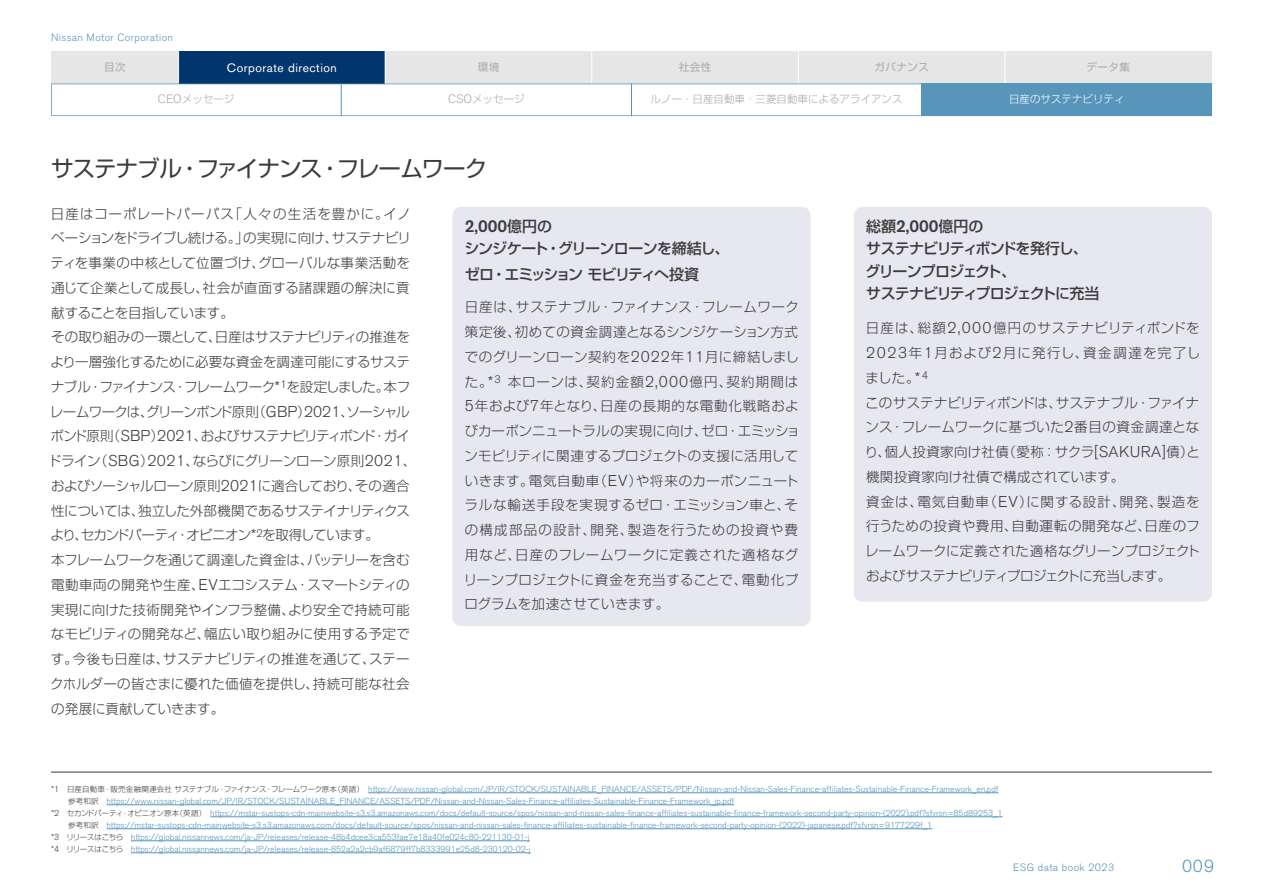
<style>
.page{position:relative;width:1263px;height:893px;background:#fff}
.page>*{position:absolute;margin:0;border:0;box-sizing:border-box;transform-origin:0 0}
.t1{font:22.5px "Shin Go Pro";letter-spacing:-.045em;color:#3c3c3c}
.t2{font:500 17.25px "Nissan Pro";color:#3c3c3c}
.t3{font:300 17.25px "Nissan Pro";color:#5394bd}
.t4{font:500 15px/22.5px "Shin Go Pro";letter-spacing:-.065em;color:#3c3c3c}
.t5{font:300 13.5px/24.8px "Shin Go Pro";letter-spacing:.005em;color:#3c3c3c}
.t6{font:300 13.5px/24.8px "Shin Go Pro";letter-spacing:.035em;color:#3c3c3c}
.t7{font:300 13.5px/24.8px "Shin Go Pro";letter-spacing:.025em;color:#3c3c3c}
.t8{font:12.15px "Nissan Pro";letter-spacing:.045em;color:#fff}
.t9{font:300 10.5px "Shin Go Pro";color:#aaabab}
.t10{font:300 10.5px "Nissan Pro";letter-spacing:.04em;color:#5795bb}
.t11{font:10.5px "Shin Go Pro";letter-spacing:.05em;color:#aaabab}
.t12{font:300 10.5px "Shin Go Pro";color:#fff}
.t13{font:300 8.7px "Nissan Pro";color:#5795bb}
.s1{font-family:"Nissan Pro";font-size:12.15px}
.s2{font-family:"Nissan Pro";font-size:15.45px}
.s3{font-family:"Shin Go Pro";font-size:15px}
.s4{font-family:"Nissan Pro";font-size:17.25px}
.s5{color:#3c3c3c}
.s6{font-family:"Shin Go Pro";font-size:7.5px;color:#3c3c3c}
</style>
<div class="page">
<div style="left:452px;top:207px;width:358px;height:419px;background:#e7e7ef;border-radius:9px"></div>
<div style="left:854px;top:207px;width:358px;height:395px;background:#e7e7ef;border-radius:9px"></div>
<div style="left:51px;top:51px;width:1161px;height:33px;background:#e6e6e6"></div>
<div style="left:179px;top:51px;width:206px;height:33px;background:#00366d"></div>
<hr style="left:178px;top:51px;width:1px;height:33px;background:#fff">
<hr style="left:385px;top:51px;width:1px;height:33px;background:#fff">
<hr style="left:591px;top:51px;width:1px;height:33px;background:#fff">
<hr style="left:798px;top:51px;width:1px;height:33px;background:#fff">
<hr style="left:1004px;top:51px;width:1px;height:33px;background:#fff">
<svg style="left:51px;top:84px;width:870px;height:32px"></svg>
<hr style="left:341px;top:84px;width:1px;height:32px;background:#5795bb">
<hr style="left:631px;top:84px;width:1px;height:32px;background:#5795bb">
<hr style="left:921px;top:84px;width:1px;height:32px;background:#5795bb">
<div style="left:922px;top:84px;width:290px;height:32px;background:#5795bb"></div>
<hr style="left:51px;top:772px;width:1161px;height:1px;background:#3e3a39">
<hr style="left:368px;top:792px;width:631px;height:1px;background:#5795bb">
<hr style="left:106px;top:804px;width:628px;height:1px;background:#5795bb">
<hr style="left:210px;top:816px;width:793px;height:1px;background:#5795bb">
<hr style="left:106px;top:828px;width:826px;height:1px;background:#5795bb">
<hr style="left:131px;top:840px;width:399px;height:1px;background:#5795bb">
<hr style="left:131px;top:852px;width:400px;height:1px;background:#5795bb">
<p class="t10" style="left:51px;top:30px;width:124px">Nissan Motor Corporation</p>
<p class="t11" style="left:104px;top:58px;width:23px">目次</p>
<h3 class="t8" style="left:227px;top:60px;width:111px">Corporate direction</h3>
<p class="t11" style="left:478px;top:58px;width:23px">環境</p>
<p class="t11" style="left:679px;top:58px;width:34px">社会性</p>
<p class="t11" style="left:874px;top:58px;width:56px">ガバナンス</p>
<p class="t11" style="left:1086px;top:58px;width:45px">データ集</p>
<p class="t9" style="left:158px;top:91px;width:78px"><span class="s1">CEO</span>メッセージ</p>
<p class="t9" style="left:448px;top:91px;width:78px"><span class="s1">CSO</span>メッセージ</p>
<p class="t9" style="left:651px;top:91px;width:253px">ルノー・日産自動車・三菱自動車によるアライアンス</p>
<p class="t12" style="left:1009px;top:91px;width:117px">日産のサステナビリティ</p>
<h1 class="t1" style="left:51px;top:150px;width:438px">サステナブル・ファイナンス・フレームワーク</h1>
<p class="t5" style="left:48px;top:199px;width:370px">日産はコーポレートパーパス「人々の生活を豊かに。イノベーションをドライブし続ける。」の実現に向け、サステナビリティを事業の中核として位置づけ、グローバルな事業活動を通じて企業として成長し、社会が直面する諸課題の解決に貢献することを目指しています。<br>その取り組みの一環として、日産はサステナビリティの推進をより一層強化するために必要な資金を調達可能にするサステナブル・ファイナンス・フレームワーク<span class="s2">*</span><sup>1</sup>を設定しました。本フレームワークは、グリーンボンド原則（<span class="s2">GBP</span>）<span class="s2">2021</span>、ソーシャルボンド原則（<span class="s2">SBP</span>）<span class="s2">2021</span>、およびサステナビリティボンド・ガイドライン（<span class="s2">SBG</span>）<span class="s2">2021</span>、ならびにグリーンローン原則<span class="s2">2021</span>、およびソーシャルローン原則<span class="s2">2021</span>に適合しており、その適合性については、独立した外部機関であるサステイナリティクスより、セカンドパーティ・オピニオン<span class="s2">*</span><sup>2</sup>を取得しています。<br>本フレームワークを通じて調達した資金は、バッテリーを含む電動車両の開発や生産、<span class="s2">EV</span>エコシステム・スマートシティの実現に向けた技術開発やインフラ整備、より安全で持続可能なモビリティの開発など、幅広い取り組みに使用する予定です。今後も日産は、サステナビリティの推進を通じて、ステークホルダーの皆さまに優れた価値を提供し、持続可能な社会の発展に貢献していきます。</p>
<h2 class="t2" style="left:465px;top:215px;width:89px">2,000<span class="s3">億円の</span></h2>
<h3 class="t4" style="left:464px;top:234px;width:267px;line-height:25.2px">シンジケート・グリーンローンを締結し、ゼロ・エミッションモビリティへ投資</h3>
<p class="t6" style="left:464px;top:293px;width:338px">日産は、サステナブル・ファイナンス・フレームワーク策定後、初めての資金調達となるシンジケーション方式でのグリーンローン契約を<span class="s2">2022</span>年<span class="s2">11</span>月に締結しました。<span class="s2">*</span><sup>3</sup> 本ローンは、契約金額<span class="s2">2,000</span>億円、契約期間は<br><span class="s2">5</span>年および<span class="s2">7</span>年となり、日産の長期的な電動化戦略およびカーボンニュートラルの実現に向け、ゼロ・エミッションモビリティに関連するプロジェクトの支援に活用していきます。電気自動車（<span class="s2">EV</span>）や将来のカーボンニュートラルな輸送手段を実現するゼロ・エミッション車と、その構成部品の設計、開発、製造を行うための投資や費用など、日産のフレームワークに定義された適格なグリーンプロジェクトに資金を充当することで、電動化プログラムを加速させていきます。</p>
<h3 class="t4" style="left:865px;top:213px;width:235px">総額<span class="s4">2,000</span>億円の<br>サステナビリティボンドを発行し、グリーンプロジェクト、<br>サステナビリティプロジェクトに充当</h3>
<p class="t7" style="left:865px;top:314px;width:337px">日産は、総額<span class="s2">2,000</span>億円のサステナビリティボンドを<br><span class="s2">2023</span>年<span class="s2">1</span>月および<span class="s2">2</span>月に発行し、資金調達を完了しました。<span class="s2">*</span><sup>4<br></sup>このサステナビリティボンドは、サステナブル・ファイナンス・フレームワークに基づいた<span class="s2">2</span>番目の資金調達となり、個人投資家向け社債（愛称：サクラ<span class="s2">[SAKURA]</span>債）と機関投資家向け社債で構成されています。<br>資金は、電気自動車（<span class="s2">EV</span>）に関する設計、開発、製造を行うための投資や費用、自動運転の開発など、日産のフレームワークに定義された適格なグリーンプロジェクトおよびサステナビリティプロジェクトに充当します。</p>
<p class="t13" style="left:51px;top:783px;width:949px"><span class="s5">*1</span><span class="s6">　日産自動車・販売金融関連会社サステナブル・ファイナンス・フレームワーク原本（英語）　</span>https://www.nissan-global.com/JP/IR/STOCK/SUSTAINABLE_FINANCE/ASSETS/PDF/Nissan-and-Nissan-Sales-Finance-affiliates-Sustainable-Finance-Framework_en.pdf</p>
<p class="t13" style="left:68px;top:795px;width:668px"><span class="s6">参考和訳　</span>https://www.nissan-global.com/JP/IR/STOCK/SUSTAINABLE_FINANCE/ASSETS/PDF/Nissan-and-Nissan-Sales-Finance-affiliates-Sustainable-Finance-Framework_jp.pdf</p>
<p class="t13" style="left:51px;top:807px;width:953px"><span class="s5">*2</span><span class="s6">　セカンドパーティ・オピニオン原本（英語）　</span>https://mstar-sustops-cdn-mainwebsite-s3.s3.amazonaws.com/docs/default-source/spos/nissan-and-nissan-sales-finance-affiliates-sustainable-finance-framework-second-party-opinion-(2022).pdf?sfvrsn=85d89253_1</p>
<p class="t13" style="left:68px;top:819px;width:866px"><span class="s6">参考和訳　</span>https://mstar-sustops-cdn-mainwebsite-s3.s3.amazonaws.com/docs/default-source/spos/nissan-and-nissan-sales-finance-affiliates-sustainable-finance-framework-second-party-opinion-(2022)-japanese.pdf?sfvrsn=9177229f_1</p>
<p class="t13" style="left:51px;top:831px;width:480px"><span class="s5">*3</span><span class="s6">　リリースはこちら　</span>https://global.nissannews.com/ja-JP/releases/release-48b4dcee3ca553fae7e18a40fe024c80-221130-01-j</p>
<p class="t13" style="left:51px;top:843px;width:481px"><span class="s5">*4</span><span class="s6">　リリースはこちら　</span>https://global.nissannews.com/ja-JP/releases/release-852a2a2cb9af6879ff7b8333991e25d8-230120-02-j</p>
<p class="t10" style="left:1013px;top:861px;width:103px">ESG data book 2023</p>
<h2 class="t3" style="left:1182px;top:854px;width:33px">009</h2>
</div>
